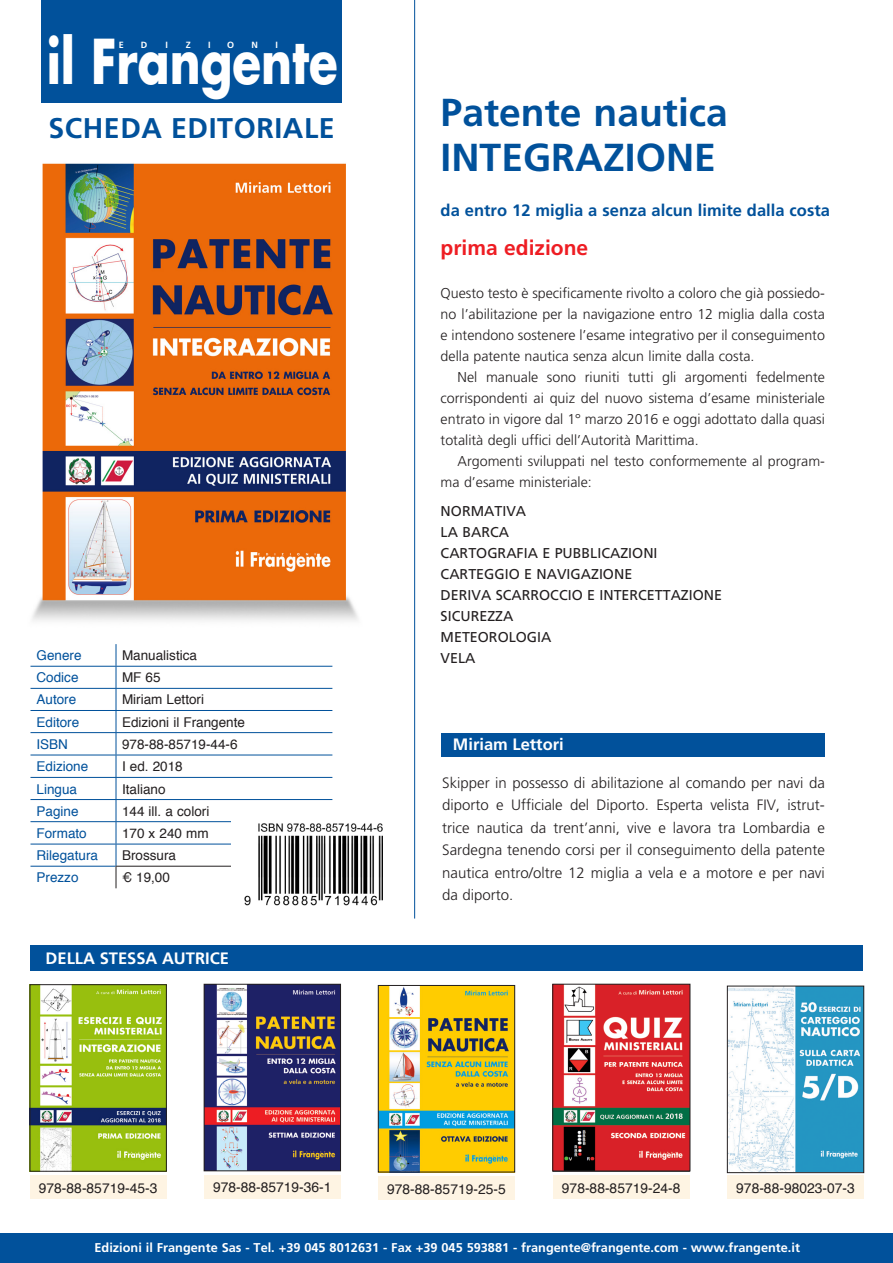
<style>
.page{position:relative;width:893px;height:1263px;background:#fff}
.page>*{position:absolute;margin:0;border:0;box-sizing:border-box;transform-origin:0 0}
.t1{font:700 60.15px "Futura Std";color:#fff;scale:.78 1}
.t2{font:700 39px/45px "Frutiger LT Std";color:#01519b}
.t3{font:700 28.5px "Frutiger LT Std";letter-spacing:.02em;color:#01519b}
.t4{font:700 21px "Frutiger LT Std";color:#ee1d23}
.t5{font:700 16.5px "Frutiger LT Std";color:#01519b}
.t6{font:700 16.5px "Frutiger LT Std";color:#fff}
.t7{font:300 15px/22.5px "Frutiger LT Std";color:#231f20;text-align:justify}
.t8{font:700 15px "Frutiger LT Std";color:#fff}
.t9{font:300 14.25px "Frutiger LT Std";color:#231f20}
.t10{font:14.25px/21px "Frutiger LT Std";color:#231f20}
.t11{font:13.8px "Helvetica";color:#231f20}
.t12{font:13.5px "Helvetica";color:#231f20}
.t13{font:13.5px "Helvetica";color:#01519b}
.t14{font:700 12.75px "Frutiger LT Std";color:#fff}
.t15{font:700 9px "Frutiger LT Std";color:#fff}
</style>
<div class="page">
<div style="left:42px;top:0;width:300px;height:102px;background:#01519b"></div>
<div style="left:0;top:1234px;width:893px;height:29px;background:#01519b"></div>
<hr style="left:414px;top:0;width:1px;height:918px;background:#01519b">
<img style="left:32px;top:163px;width:326px;height:458px">
<div style="left:378px;top:1176px;width:137px;height:24px;background:#fef4e3"></div>
<img style="left:380px;top:987px;width:133px;height:183px">
<div style="left:378px;top:985px;width:137px;height:187px;border:1px solid #231f20"></div>
<hr style="left:30px;top:688px;width:86px;height:1px;background:#01519b">
<hr style="left:116px;top:688px;width:216px;height:1px;background:#01519b">
<hr style="left:30px;top:710px;width:86px;height:1px;background:#01519b">
<hr style="left:116px;top:710px;width:216px;height:1px;background:#01519b">
<hr style="left:30px;top:732px;width:86px;height:1px;background:#01519b">
<hr style="left:116px;top:732px;width:216px;height:1px;background:#01519b">
<hr style="left:30px;top:755px;width:86px;height:1px;background:#01519b">
<hr style="left:116px;top:755px;width:216px;height:1px;background:#01519b">
<hr style="left:30px;top:777px;width:86px;height:1px;background:#01519b">
<hr style="left:116px;top:777px;width:216px;height:1px;background:#01519b">
<hr style="left:30px;top:799px;width:86px;height:1px;background:#01519b">
<hr style="left:116px;top:799px;width:216px;height:1px;background:#01519b">
<hr style="left:30px;top:821px;width:86px;height:1px;background:#01519b">
<hr style="left:116px;top:821px;width:216px;height:1px;background:#01519b">
<hr style="left:30px;top:844px;width:86px;height:1px;background:#01519b">
<hr style="left:116px;top:844px;width:216px;height:1px;background:#01519b">
<hr style="left:30px;top:866px;width:86px;height:1px;background:#01519b">
<hr style="left:30px;top:666px;width:86px;height:1px;background:#01519b">
<hr style="left:116px;top:666px;width:216px;height:1px;background:#01519b">
<hr style="left:116px;top:866px;width:216px;height:1px;background:#231f20">
<svg style="left:116px;top:644px;width:1px;height:244px"></svg>
<div style="left:30px;top:945px;width:833px;height:26px;background:#01519b"></div>
<div style="left:441px;top:733px;width:384px;height:24px;background:#01519b"></div>
<div style="left:232px;top:815px;width:160px;height:95px;background:#fff"></div>
<img style="left:244px;top:823px;width:139px;height:83px">
<div style="left:204px;top:1175px;width:137px;height:24px;background:#fef4e3"></div>
<img style="left:206px;top:986px;width:133px;height:183px">
<div style="left:204px;top:984px;width:137px;height:187px;border:1px solid #231f20"></div>
<img style="left:729px;top:988px;width:133px;height:183px">
<div style="left:727px;top:986px;width:137px;height:187px;border:1px solid #231f20"></div>
<div style="left:727px;top:1175px;width:137px;height:24px;background:#fef4e3"></div>
<div style="left:30px;top:1175px;width:137px;height:24px;background:#fef4e3"></div>
<img style="left:32px;top:986px;width:133px;height:183px">
<div style="left:30px;top:984px;width:137px;height:187px;border:1px solid #231f20"></div>
<div style="left:553px;top:1175px;width:137px;height:24px;background:#fef4e3"></div>
<img style="left:554px;top:986px;width:134px;height:183px">
<div style="left:552px;top:984px;width:138px;height:187px;border:1px solid #231f20"></div>
<p class="t1" style="left:47px;top:21px;width:375px">il Frangente</p>
<p class="t15" style="left:119px;top:39px;width:7px">E</p>
<p class="t15" style="left:141px;top:39px;width:8px">D</p>
<p class="t15" style="left:165px;top:39px;width:4px">I</p>
<p class="t15" style="left:186px;top:39px;width:7px">Z</p>
<p class="t15" style="left:208px;top:39px;width:4px">I</p>
<p class="t15" style="left:227px;top:39px;width:9px">O</p>
<p class="t15" style="left:251px;top:39px;width:8px">N</p>
<p class="t15" style="left:275px;top:39px;width:4px">I</p>
<p class="t3" style="left:48px;top:111px;width:288px">SCHEDA EDITORIALE</p>
<p class="t13" style="left:36px;top:645px;width:47px">Genere</p>
<p class="t12" style="left:122px;top:645px;width:77px">Manualistica</p>
<p class="t13" style="left:36px;top:667px;width:44px">Codice</p>
<p class="t12" style="left:122px;top:667px;width:40px">MF 65</p>
<p class="t13" style="left:36px;top:689px;width:41px">Autore</p>
<p class="t12" style="left:122px;top:689px;width:84px">Miriam Lettori</p>
<p class="t13" style="left:36px;top:711px;width:44px">Editore</p>
<p class="t12" style="left:122px;top:711px;width:125px">Edizioni il Frangente</p>
<p class="t13" style="left:36px;top:734px;width:33px">ISBN</p>
<p class="t12" style="left:122px;top:734px;width:117px">978-88-85719-44-6</p>
<p class="t13" style="left:36px;top:756px;width:53px">Edizione</p>
<p class="t12" style="left:122px;top:756px;width:62px">I ed. 2018</p>
<p class="t13" style="left:36px;top:778px;width:42px">Lingua</p>
<p class="t12" style="left:122px;top:778px;width:45px">Italiano</p>
<p class="t13" style="left:36px;top:800px;width:44px">Pagine</p>
<p class="t12" style="left:122px;top:800px;width:89px">144 ill. a colori</p>
<p class="t13" style="left:36px;top:823px;width:52px">Formato</p>
<p class="t12" style="left:122px;top:823px;width:88px">170 x 240 mm</p>
<p class="t13" style="left:36px;top:845px;width:63px">Rilegatura</p>
<p class="t12" style="left:122px;top:845px;width:56px">Brossura</p>
<p class="t13" style="left:36px;top:867px;width:44px">Prezzo</p>
<p class="t12" style="left:122px;top:867px;width:49px">€ 19,00</p>
<p class="t8" style="left:46px;top:947px;width:168px">DELLO STESSO AUTORE</p>
<p class="t6" style="left:46px;top:948px;width:185px">DELLA STESSA AUTRICE</p>
<p class="t2" style="left:441px;top:90px;width:289px">Patente nautica<br>INTEGRAZIONE</p>
<p class="t5" style="left:441px;top:200px;width:391px">da entro 12 miglia a senza alcun limite dalla costa</p>
<p class="t4" style="left:441px;top:235px;width:149px">prima edizione</p>
<p class="t9" style="left:441px;top:285px;width:386px">Questo testo è specificamente rivolto a coloro che già possiedo-</p>
<p class="t9" style="left:441px;top:306px;width:386px">no l’abilitazione per la navigazione entro 12 miglia dalla costa</p>
<p class="t9" style="left:441px;top:327px;width:386px">e intendono sostenere l’esame integrativo per il conseguimento</p>
<p class="t9" style="left:441px;top:348px;width:315px">della patente nautica senza alcun limite dalla costa.</p>
<p class="t9" style="left:458px;top:369px;width:369px">Nel manuale sono riuniti tutti gli argomenti fedelmente</p>
<p class="t9" style="left:441px;top:390px;width:386px">corrispondenti ai quiz del nuovo sistema d’esame ministeriale</p>
<p class="t9" style="left:441px;top:411px;width:386px">entrato in vigore dal 1° marzo 2016 e oggi adottato dalla quasi</p>
<p class="t9" style="left:441px;top:432px;width:260px">totalità degli uffici dell’Autorità Marittima.</p>
<p class="t9" style="left:458px;top:453px;width:369px">Argomenti sviluppati nel testo conformemente al program-</p>
<p class="t9" style="left:441px;top:474px;width:153px">ma d’esame ministeriale:</p>
<p class="t10" style="left:441px;top:501px;width:283px">NORMATIVA<br>LA BARCA<br>CARTOGRAFIA E PUBBLICAZIONI<br>CARTEGGIO E NAVIGAZIONE<br>DERIVA SCARROCCIO E INTERCETTAZIONE<br>SICUREZZA<br>METEOROLOGIA<br>VELA</p>
<p class="t6" style="left:453px;top:735px;width:112px">Miriam Lettori</p>
<p class="t7" style="left:442px;top:771px;width:384px">Skipper in possesso di abilitazione al comando per navi da diporto e Ufficiale del Diporto. Esperta velista FIV, istrut&shy;trice nautica da trent’anni, vive e lavora tra Lombardia e Sardegna tenendo corsi per il conseguimento della patente nautica entro/oltre 12 miglia a vela e a motore e per navi da diporto.</p>
<p class="t11" style="left:39px;top:1177px;width:120px">978-88-85719-45-3</p>
<p class="t11" style="left:213px;top:1177px;width:120px">978-88-85719-36-1</p>
<p class="t11" style="left:562px;top:1177px;width:120px">978-88-85719-24-8</p>
<p class="t11" style="left:736px;top:1177px;width:120px">978-88-98023-07-3</p>
<p class="t11" style="left:387px;top:1178px;width:120px">978-88-85719-25-5</p>
<p class="t14" style="left:94px;top:1240px;width:707px">Edizioni il Frangente Sas - Tel. +39 045 8012631 - Fax +39 045 593881 - frangente@frangente.com - www.frangente.it</p>
</div>
